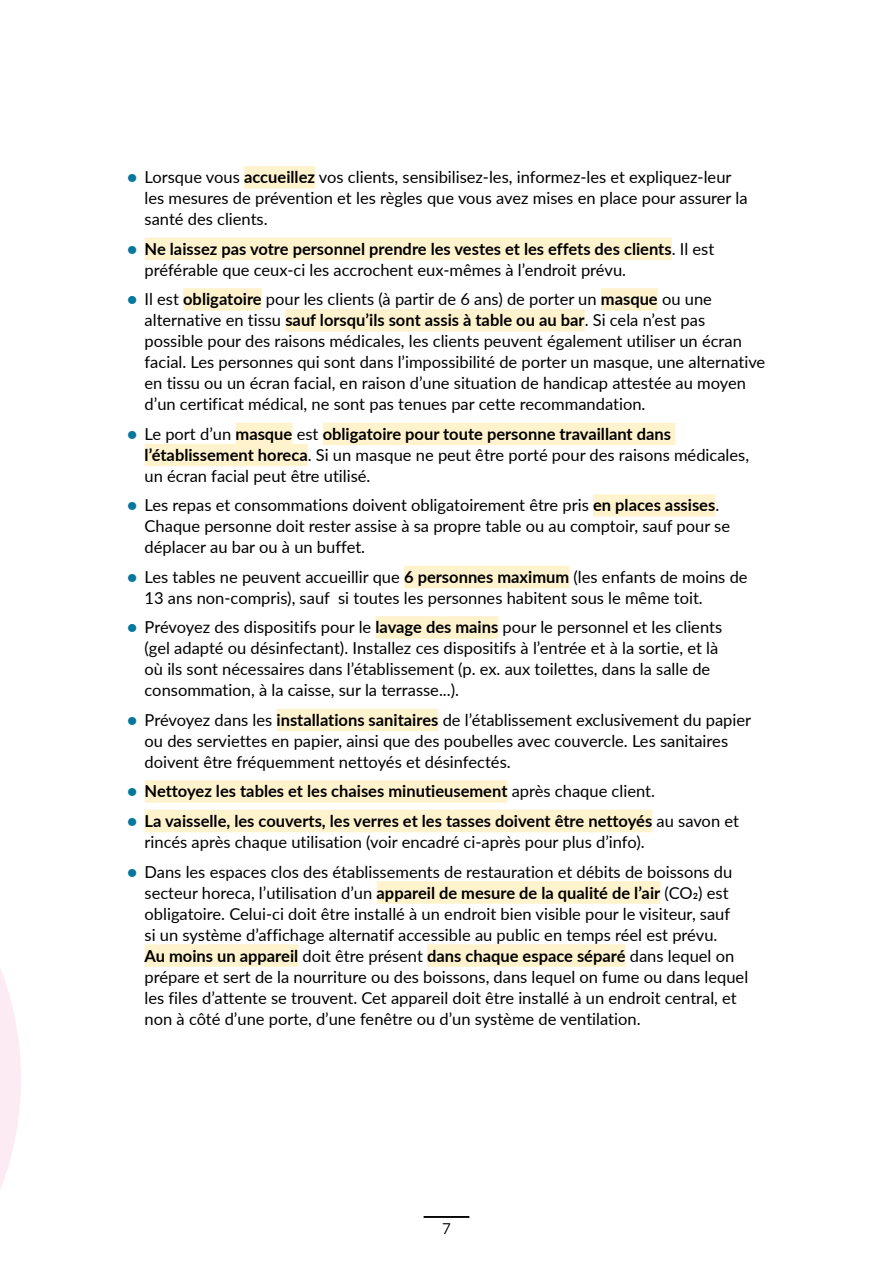
<style>
.page{position:relative;width:893px;height:1263px;background:#fff}
.page>*{position:absolute;margin:0;border:0;box-sizing:border-box;transform-origin:0 0}
.Body_text_bullet{font:16.5px/21px "Lato";color:#000}
.Body_text_bullet-2{font:700 16.5px "Lato";color:#000}
.t1{font:300 15px "Lato";color:#000}
.s1{font-weight:900;color:#04779c}
.s2{font-weight:700}
.s3{font-weight:400}
</style>
<div class="page">
<svg style="left:0;top:968px;width:21px;height:221px"></svg>
<div style="left:244px;top:166px;width:71px;height:23px;background:#fff3ce"></div>
<div style="left:145px;top:238px;width:527px;height:22px;background:#fff3ce"></div>
<div style="left:183px;top:288px;width:79px;height:23px;background:#fff3ce"></div>
<div style="left:601px;top:288px;width:57px;height:23px;background:#fff3ce"></div>
<div style="left:285px;top:309px;width:300px;height:23px;background:#fff3ce"></div>
<div style="left:236px;top:423px;width:56px;height:22px;background:#fff3ce"></div>
<div style="left:323px;top:423px;width:352px;height:22px;background:#fff3ce"></div>
<div style="left:145px;top:444px;width:163px;height:22px;background:#fff3ce"></div>
<div style="left:593px;top:494px;width:122px;height:23px;background:#fff3ce"></div>
<div style="left:404px;top:566px;width:165px;height:22px;background:#fff3ce"></div>
<div style="left:375px;top:616px;width:123px;height:23px;background:#fff3ce"></div>
<div style="left:277px;top:709px;width:161px;height:22px;background:#fff3ce"></div>
<div style="left:145px;top:780px;width:362px;height:23px;background:#fff3ce"></div>
<div style="left:145px;top:810px;width:507px;height:22px;background:#fff3ce"></div>
<div style="left:377px;top:881px;width:283px;height:23px;background:#fff3ce"></div>
<div style="left:145px;top:944px;width:153px;height:23px;background:#fff3ce"></div>
<div style="left:427px;top:944px;width:199px;height:23px;background:#fff3ce"></div>
<hr style="left:424px;top:1216px;width:45px;height:2px;background:#000">
<p class="Body_text_bullet" style="left:145px;top:166px;width:604px;text-indent:-17px"><span class="s1">•</span> Lorsque vous <span class="s2">accueillez</span> vos clients, sensibilisez-les, informez-les et expliquez-leur les mesures de prévention et les règles que vous avez mises en place pour assurer la santé des clients.</p>
<p class="Body_text_bullet" style="left:145px;top:238px;width:571px;text-indent:-17px"><span class="s1">•</span> <span class="s2">Ne laissez pas votre personnel prendre les vestes et les effets des clients</span>. Il est préférable que ceux-ci les accrochent eux-mêmes à l’endroit prévu.</p>
<p class="Body_text_bullet" style="left:145px;top:288px;width:622px;text-indent:-17px"><span class="s1">•</span> Il est <span class="s2">obligatoire</span> pour les clients (à partir de 6 ans) de porter un <span class="s2">masque</span> ou une alternative en tissu <span class="s2">sauf lorsqu’ils sont assis à table ou au bar</span>. Si cela n’est pas possible pour des raisons médicales, les clients peuvent également utiliser un écran facial. Les personnes qui sont dans l’impossibilité de porter un masque, une alternative en tissu ou un écran facial, en raison d’une situation de handicap attestée au moyen d’un certificat médical, ne sont pas tenues par cette recommandation.</p>
<p class="Body_text_bullet" style="left:145px;top:423px;width:606px;text-indent:-17px"><span class="s1">•</span> Le port d’un <span class="s2">masque</span> est <span class="s2">obligatoire pour toute personne travaillant dans l’établissement horeca</span>. Si un masque ne peut être porté pour des raisons médicales, un écran facial peut être utilisé.</p>
<p class="Body_text_bullet" style="left:145px;top:494px;width:587px;text-indent:-17px"><span class="s1">•</span> Les repas et consommations doivent obligatoirement être pris <span class="s2">en places assises</span>.<br>Chaque personne doit rester assise à sa propre table ou au comptoir, sauf pour se déplacer au bar ou à un buffet.</p>
<p class="Body_text_bullet" style="left:145px;top:566px;width:605px;text-indent:-17px"><span class="s1">•</span> Les tables ne peuvent accueillir que <span class="s2">6 personnes maximum</span> (les enfants de moins de<br>13 ans non-compris), sauf si toutes les personnes habitent sous le même toit.</p>
<p class="Body_text_bullet" style="left:145px;top:616px;width:579px;text-indent:-17px"><span class="s1">•</span> Prévoyez des dispositifs pour le <span class="s2">lavage des mains</span> pour le personnel et les clients (gel adapté ou désinfectant). Installez ces dispositifs à l’entrée et à la sortie, et là où ils sont nécessaires dans l’établissement (p. ex. aux toilettes, dans la salle de consommation, à la caisse, sur la terrasse...).</p>
<p class="Body_text_bullet" style="left:145px;top:709px;width:608px;text-indent:-17px"><span class="s1">•</span> Prévoyez dans les <span class="s2">installations sanitaires</span> de l’établissement exclusivement du papier ou des serviettes en papier, ainsi que des poubelles avec couvercle. Les sanitaires doivent être fréquemment nettoyés et désinfectés.</p>
<p class="Body_text_bullet-2" style="left:128px;top:779px;width:529px"><span class="s1">•</span> Nettoyez les tables et les chaises minutieusement <span class="s3">après chaque client.</span></p>
<p class="Body_text_bullet" style="left:145px;top:810px;width:596px;text-indent:-17px"><span class="s1">•</span> <span class="s2">La vaisselle, les couverts, les verres et les tasses doivent être nettoyés</span> au savon et rincés après chaque utilisation (voir encadré ci-après pour plus d’info).</p>
<p class="Body_text_bullet" style="left:145px;top:860px;width:605px;text-indent:-17px"><span class="s1">•</span> Dans les espaces clos des établissements de restauration et débits de boissons du secteur horeca, l’utilisation d’un <span class="s2">appareil de mesure de la qualité de l’air</span> (CO2) est obligatoire. Celui-ci doit être installé à un endroit bien visible pour le visiteur, sauf<br>si un système d’affichage alternatif accessible au public en temps réel est prévu.<br><span class="s2">Au moins un appareil</span> doit être présent <span class="s2">dans chaque espace séparé</span> dans lequel on prépare et sert de la nourriture ou des boissons, dans lequel on fume ou dans lequel les files d’attente se trouvent. Cet appareil doit être installé à un endroit central, et non à côté d’une porte, d’une fenêtre ou d’un système de ventilation.</p>
<p class="t1" style="left:442px;top:1218px;width:10px">7</p>
</div>
